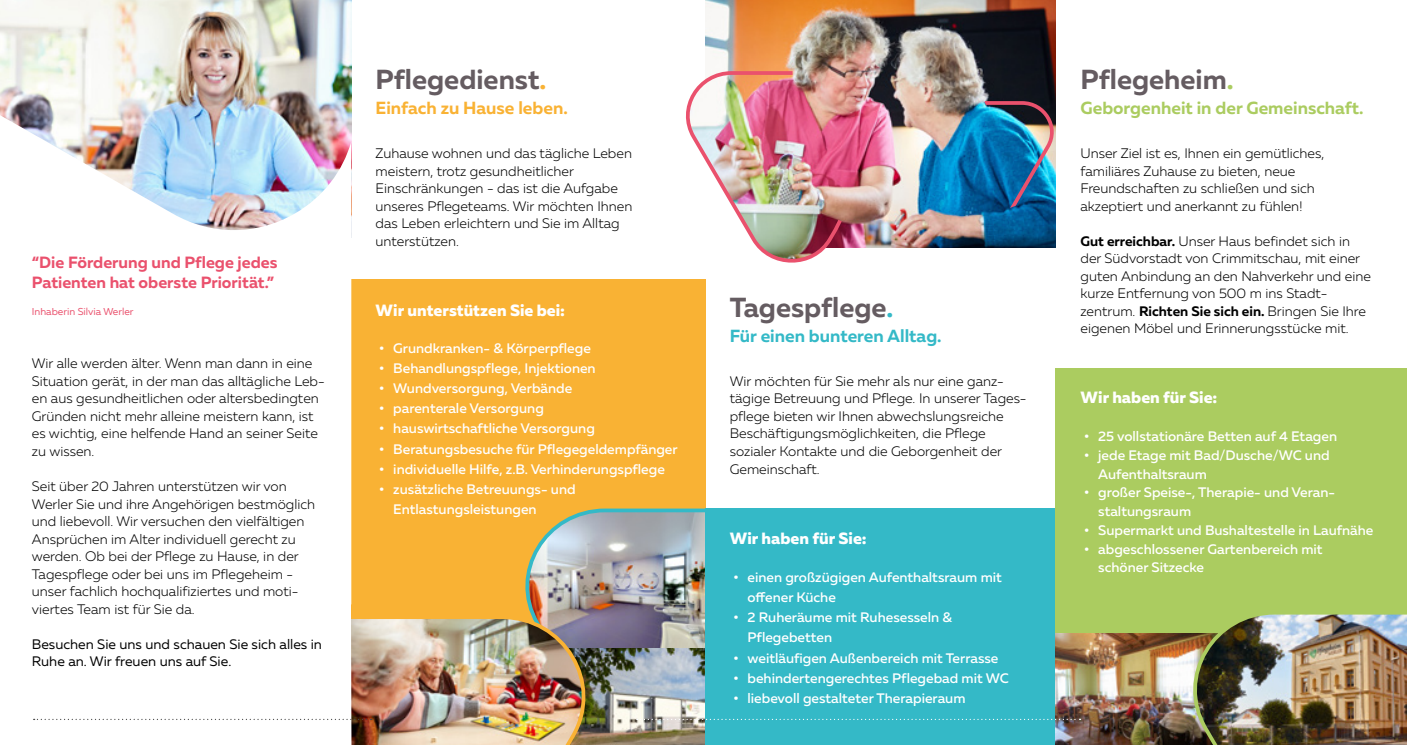
<style>
.page{position:relative;width:1407px;height:745px;background:#fff}
.page>*{position:absolute;margin:0;border:0;box-sizing:border-box;transform-origin:0 0}
.t1{font:700 27.5px "Muller";color:#655c61}
.t2{font:700 17.5px "Muller";color:#abcc60}
.t3{font:700 17.5px "Muller";color:#34b9c7}
.t4{font:700 17.5px "Muller";color:#f9b234}
.t5{font:700 16.25px/20px "Muller";color:#ea516d}
.t6{font:800 16.25px "Muller";color:#fff}
.t7{font:300 13.75px/17.5px "Muller";color:#000}
.t8{font:500 13.75px/20px "Muller";color:#fff}
.t9{font:13.75px/17.5px "Muller";color:#000}
.t10{font:10px "Muller";color:#ea516d}
.s1{color:#f9b234}
.s2{font-weight:700}
.s3{color:#34b9c7}
.s4{color:#abcc60}
</style>
<div class="page">
<img style="left:705px;top:0;width:351px;height:248px">
<div style="left:351px;top:279px;width:354px;height:380px;background:#f9b234"></div>
<img style="left:0;top:0;width:351px;height:109px">
<img style="left:0;top:109px;width:351px;height:121px">
<div style="left:1056px;top:368px;width:351px;height:376px;background:#abcc60"></div>
<img style="left:1080px;top:633px;width:95px;height:111px">
<img style="left:1175px;top:614px;width:232px;height:130px">
<img style="left:34px;top:506px;width:1046px;height:238px">
<img style="left:686px;top:69px;width:159px;height:194px">
<img style="left:984px;top:99px;width:72px;height:109px">
<p class="t5" style="left:32px;top:252px;width:247px">“Die Förderung und Pflege jedes<br>Patienten hat oberste Priorität.”</p>
<p class="t10" style="left:32px;top:305px;width:103px">Inhaberin Silvia Werler</p>
<p class="t7" style="left:32px;top:354px;width:294px">Wir alle werden älter. Wenn man dann in eine Situation gerät, in der man das alltägliche Leb&shy;en aus gesundheitlichen oder altersbedingten Gründen nicht mehr alleine meistern kann, ist es wichtig, eine helfende Hand an seiner Seite zu wissen.</p>
<p class="t7" style="left:32px;top:477px;width:285px">Seit über 20 Jahren unterstützen wir von Werler Sie und ihre Angehörigen bestmöglich und liebevoll. Wir versuchen den vielfältigen Ansprüchen im Alter individuell gerecht zu werden. Ob bei der Pflege zu Hause, in der Tagespflege oder bei uns im Pflegeheim - unser fachlich hochqualifiziertes und moti&shy;viertes Team ist für Sie da.</p>
<p class="t9" style="left:32px;top:634px;width:292px">Besuchen Sie uns und schauen Sie sich alles in<br>Ruhe an. Wir freuen uns auf Sie.</p>
<h1 class="t1" style="left:376px;top:62px;width:172px">Pflegedienst<span class="s1">.</span></h1>
<p class="t4" style="left:376px;top:97px;width:194px">Einfach zu Hause leben.</p>
<p class="t7" style="left:376px;top:144px;width:258px">Zuhause wohnen und das tägliche Leben meistern, trotz gesundheitlicher Einschränkungen - das ist die Aufgabe unseres Pflegeteams. Wir möchten Ihnen das Leben erleichtern und Sie im Alltag unterstützen.</p>
<p class="t6" style="left:376px;top:300px;width:191px">Wir unterstützen Sie bei:</p>
<p class="t8" style="left:379px;top:338px;width:213px"><span class="s2">•</span> Grundkranken- &amp; Körperpflege</p>
<p class="t8" style="left:379px;top:358px;width:218px"><span class="s2">•</span> Behandlungspflege, Injektionen</p>
<p class="t8" style="left:379px;top:378px;width:195px"><span class="s2">•</span> Wundversorgung, Verbände</p>
<p class="t8" style="left:379px;top:398px;width:166px"><span class="s2">•</span> parenterale Versorgung</p>
<p class="t8" style="left:379px;top:418px;width:217px"><span class="s2">•</span> hauswirtschaftliche Versorgung</p>
<p class="t8" style="left:379px;top:438px;width:300px"><span class="s2">•</span> Beratungsbesuche für Pflegegeldempfänger</p>
<p class="t8" style="left:379px;top:458px;width:287px"><span class="s2">•</span> individuelle Hilfe, z.B. Verhinderungspflege</p>
<p class="t8" style="left:393px;top:478px;width:184px;text-indent:-14px"><span class="s2">•</span> zusätzliche Betreuungs- und<br>Entlastungsleistungen</p>
<h1 class="t1" style="left:730px;top:290px;width:165px">Tagespflege<span class="s3">.</span></h1>
<p class="t3" style="left:730px;top:324px;width:213px">Für einen bunteren Alltag.</p>
<p class="t7" style="left:730px;top:372px;width:298px">Wir möchten für Sie mehr als nur eine ganz&shy;tägige Betreuung und Pflege. In unserer Tages&shy;pflege bieten wir Ihnen abwechslungsreiche Beschäftigungsmöglichkeiten, die Pflege sozialer Kontakte und die Geborgenheit der Gemeinschaft.</p>
<p class="t6" style="left:730px;top:527px;width:138px">Wir haben für Sie:</p>
<p class="t8" style="left:747px;top:567px;width:256px;text-indent:-14px"><span class="s2">•</span> einen großzügigen Aufenthaltsraum mit offener Küche</p>
<p class="t8" style="left:747px;top:607px;width:206px;text-indent:-14px"><span class="s2">•</span> 2 Ruheräume mit Ruhesesseln &amp;<br>Pflegebetten</p>
<p class="t8" style="left:733px;top:647px;width:267px"><span class="s2">•</span> weitläufigen Außenbereich mit Terrasse</p>
<p class="t8" style="left:733px;top:667px;width:277px"><span class="s2">•</span> behindertengerechtes Pflegebad mit WC</p>
<p class="t8" style="left:733px;top:687px;width:234px"><span class="s2">•</span> liebevoll gestalteter Therapieraum</p>
<h1 class="t1" style="left:1080px;top:62px;width:155px">Pflegeheim<span class="s4">.</span></h1>
<p class="t2" style="left:1080px;top:97px;width:285px">Geborgenheit in der Gemeinschaft.</p>
<p class="t7" style="left:1080px;top:144px;width:245px">Unser Ziel ist es, Ihnen ein gemütliches, familiäres Zuhause zu bieten, neue Freundschaften zu schließen und sich akzeptiert und anerkannt zu fühlen!</p>
<p class="t7" style="left:1080px;top:232px;width:292px"><span class="s2">Gut erreichbar.</span> Unser Haus befindet sich in der Südvorstadt von Crimmitschau, mit einer guten Anbindung an den Nahverkehr und eine kurze Entfernung von 500 m ins Stadt&shy;zentrum. <span class="s2">Richten Sie sich ein.</span> Bringen Sie Ihre eigenen Möbel und Erinnerungsstücke mit.</p>
<p class="t6" style="left:1080px;top:387px;width:138px">Wir haben für Sie:</p>
<p class="t8" style="left:1084px;top:426px;width:254px"><span class="s2">•</span> 25 vollstationäre Betten auf 4 Etagen</p>
<p class="t8" style="left:1098px;top:445px;width:233px;line-height:18.8px;text-indent:-14px"><span class="s2">•</span> jede Etage mit Bad/Dusche/WC und<br>Aufenthaltsraum</p>
<p class="t8" style="left:1098px;top:482px;width:238px;line-height:18.8px;text-indent:-14px"><span class="s2">•</span> großer Speise-, Therapie- und Veran&shy;staltungsraum</p>
<p class="t8" style="left:1084px;top:519px;width:291px"><span class="s2">•</span> Supermarkt und Bushaltestelle in Laufnähe</p>
<p class="t8" style="left:1098px;top:539px;width:226px;line-height:18.8px;text-indent:-14px"><span class="s2">•</span> abgeschlossener Gartenbereich mit schöner Sitzecke</p>
</div>
